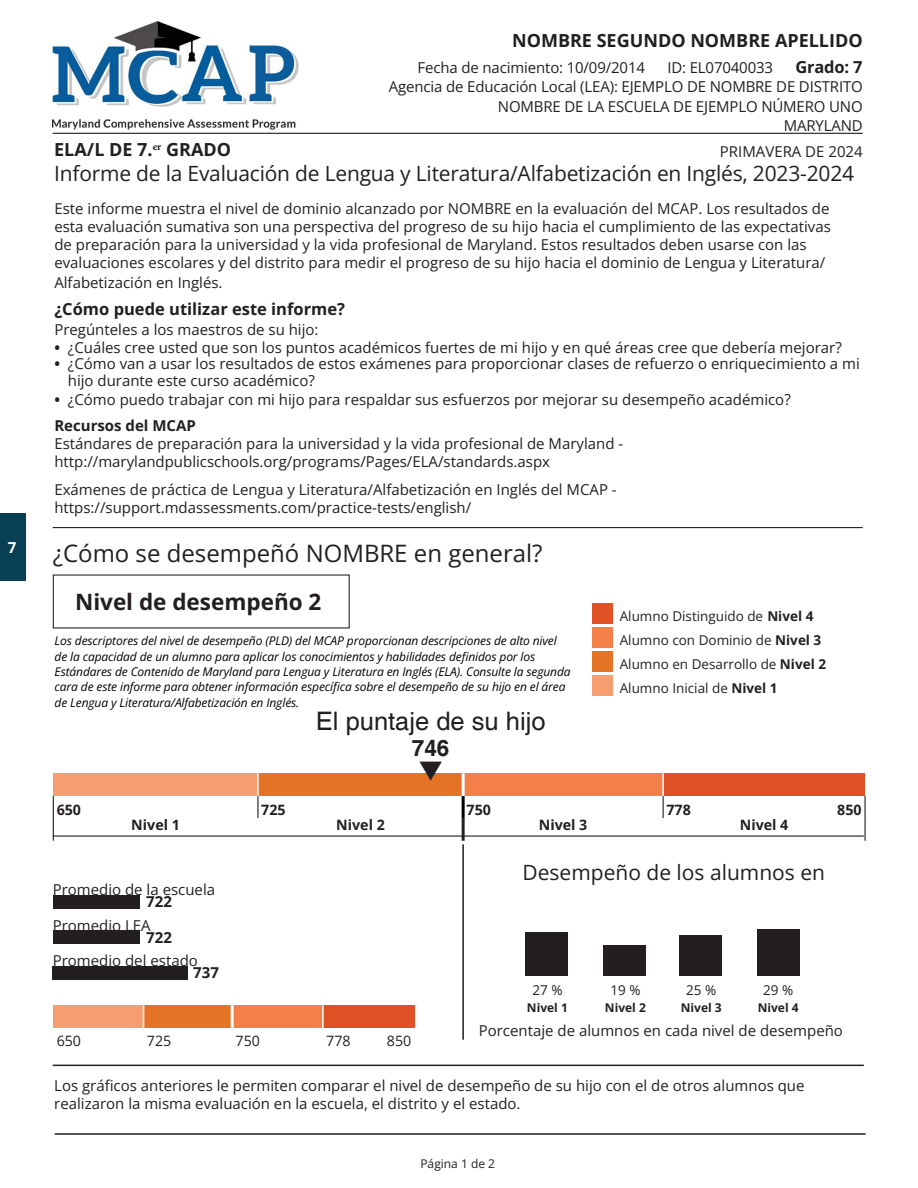
<style>
.page{position:relative;width:918px;height:1188px;background:#fff}
.page>*{position:absolute;margin:0;border:0;box-sizing:border-box;transform-origin:0 0}
.t1{font:27px "MS Gothic";color:#231f20}
.t2{font:25.5px "Helvetica";color:#231f20}
.t3{font:24px "Open Sans";color:#231f20}
.t4{font:700 22.5px "Open Sans";color:#231f20}
.t5{font:700 22.5px "Helvetica";color:#231f20}
.t6{font:21px "Open Sans";letter-spacing:-.01em;color:#231f20}
.t7{font:700 18px "Open Sans";color:#231f20}
.t8{font:700 16.5px "Open Sans";color:#231f20}
.t9{font:700 15.15px "Open Sans";color:#fff}
.t10{font:15px/18px "Open Sans";color:#231f20}
.t11{font:700 15px "Open Sans";color:#231f20}
.t12{font:700 14.25px "Open Sans";color:#231f20}
.t13{font:14.25px "Open Sans";color:#231f20}
.t14{font:13.5px "Open Sans";color:#231f20}
.t15{font:italic 12px/15.5px "Open Sans";letter-spacing:-.01em;color:#000}
.t16{font:700 12px "Open Sans";color:#231f20}
.t17{font:12px "Open Sans";color:#231f20}
.s1{font-weight:700}
</style>
<div class="page">
<div style="left:0;top:514px;width:26px;height:67px;background:#093f55"></div>
<hr style="left:53px;top:527px;width:810px;height:1px;background:#231f20">
<hr style="left:53px;top:133px;width:810px;height:1px;background:#231f20">
<hr style="left:53px;top:836px;width:811px;height:1px;background:#231f20">
<div style="left:593px;top:627px;width:20px;height:21px;background:#f47f48"></div>
<div style="left:593px;top:651px;width:20px;height:21px;background:#e57325"></div>
<div style="left:593px;top:604px;width:20px;height:20px;background:#e05225"></div>
<div style="left:593px;top:675px;width:20px;height:21px;background:#f79e71"></div>
<div style="left:53px;top:773px;width:205px;height:23px;background:#f79e71"></div>
<div style="left:258px;top:773px;width:205px;height:23px;background:#e57325"></div>
<div style="left:463px;top:773px;width:200px;height:23px;background:#f47f48"></div>
<div style="left:663px;top:773px;width:202px;height:23px;background:#e05225"></div>
<hr style="left:257px;top:773px;width:2px;height:23px;background:#fff">
<hr style="left:662px;top:773px;width:2px;height:23px;background:#fff">
<hr style="left:257px;top:796px;width:2px;height:22px;background:#231f20">
<svg style="left:663px;top:796px;width:1px;height:22px"></svg>
<svg style="left:53px;top:796px;width:1px;height:45px"></svg>
<svg style="left:865px;top:796px;width:1px;height:45px"></svg>
<hr style="left:462px;top:796px;width:3px;height:22px;background:#000">
<hr style="left:462px;top:773px;width:3px;height:23px;background:#fff">
<hr style="left:462px;top:818px;width:3px;height:23px;background:#231f20">
<div style="left:53px;top:1005px;width:91px;height:23px;background:#f79e71"></div>
<div style="left:144px;top:1005px;width:88px;height:23px;background:#e57325"></div>
<div style="left:232px;top:1005px;width:91px;height:23px;background:#f47f48"></div>
<div style="left:323px;top:1005px;width:92px;height:23px;background:#e05225"></div>
<hr style="left:322px;top:1005px;width:2px;height:23px;background:#fff">
<hr style="left:231px;top:1005px;width:3px;height:23px;background:#fff">
<svg style="left:143px;top:1005px;width:1px;height:23px"></svg>
<hr style="left:462px;top:844px;width:2px;height:196px;background:#231f20">
<img style="left:53px;top:21px;width:245px;height:108px">
<div style="left:525px;top:932px;width:43px;height:44px;background:#231f20"></div>
<div style="left:603px;top:945px;width:43px;height:31px;background:#231f20"></div>
<div style="left:679px;top:936px;width:43px;height:40px;background:#231f20"></div>
<div style="left:757px;top:929px;width:43px;height:47px;background:#231f20"></div>
<div style="left:53px;top:966px;width:135px;height:14px;background:#231f20"></div>
<div style="left:53px;top:930px;width:87px;height:14px;background:#231f20"></div>
<div style="left:53px;top:895px;width:87px;height:14px;background:#231f20"></div>
<hr style="left:53px;top:1065px;width:811px;height:1px;background:#231f20">
<hr style="left:55px;top:1133px;width:811px;height:2px;background:#231f20">
<p class="t9" style="left:8px;top:537px;width:10px">7</p>
<p class="t7" style="left:512px;top:28px;width:352px">NOMBRE SEGUNDO NOMBRE APELLIDO</p>
<p class="t10" style="left:418px;top:58px;width:229px">Fecha de nacimiento: 10/09/2014</p>
<p class="t10" style="left:667px;top:58px;width:107px">ID: EL07040033</p>
<p class="t8" style="left:795px;top:55px;width:69px">Grado: 7</p>
<p class="t10" style="left:389px;top:77px;width:475px">Agencia de Educación Local (LEA): EJEMPLO DE NOMBRE DE DISTRITO</p>
<p class="t10" style="left:498px;top:97px;width:366px">NOMBRE DE LA ESCUELA DE EJEMPLO NÚMERO UNO</p>
<p class="t10" style="left:784px;top:116px;width:81px">MARYLAND</p>
<p class="t7" style="left:54px;top:136px;width:178px">ELA/L DE 7.<sup>er</sup> GRADO</p>
<p class="t10" style="left:720px;top:143px;width:144px">PRIMAVERA DE 2024</p>
<p class="t6" style="left:54px;top:159px;width:801px">Informe de la Evaluación de Lengua y Literatura/Alfabetización en Inglés, 2023-2024</p>
<p class="t10" style="left:54px;top:200px;width:778px">Este informe muestra el nivel de dominio alcanzado por NOMBRE en la evaluación del MCAP. Los resultados de esta evaluación sumativa son una perspectiva del progreso de su hijo hacia el cumplimiento de las expectativas de preparación para la universidad y la vida profesional de Maryland. Estos resultados deben usarse con las evaluaciones escolares y del distrito para medir el progreso de su hijo hacia el dominio de Lengua y Literatura/</p>
<p class="t10" style="left:54px;top:273px;width:170px">Alfabetización en Inglés.</p>
<p class="t8" style="left:54px;top:297px;width:292px">¿Cómo puede utilizar este informe?</p>
<p class="t10" style="left:54px;top:320px;width:266px">Pregúnteles a los maestros de su hijo:</p>
<p class="t10" style="left:54px;top:338px;width:789px"><span class="s1">•</span> ¿Cuáles cree usted que son los puntos académicos fuertes de mi hijo y en qué áreas cree que debería mejorar?</p>
<p class="t10" style="left:68px;top:355px;width:793px;line-height:16.5px;text-indent:-14px"><span class="s1">•</span> ¿Cómo van a usar los resultados de estos exámenes para proporcionar clases de refuerzo o enriquecimiento a mi hijo durante este curso académico?</p>
<p class="t10" style="left:54px;top:391px;width:738px"><span class="s1">•</span> ¿Cómo puedo trabajar con mi hijo para respaldar sus esfuerzos por mejorar su desempeño académico?</p>
<p class="t10" style="left:54px;top:416px;width:570px"><span class="s1">Recursos del MCAP<br></span>Estándares de preparación para la universidad y la vida profesional de Maryland - http://marylandpublicschools.org/programs/Pages/ELA/standards.aspx</p>
<p class="t10" style="left:54px;top:481px;width:564px">Exámenes de práctica de Lengua y Literatura/Alfabetización en Inglés del MCAP - https://support.mdassessments.com/practice-tests/english/</p>
<p class="t3" style="left:53px;top:537px;width:491px">¿Cómo se desempeñó NOMBRE en general?</p>
<p class="t4" style="left:75px;top:586px;width:248px">Nivel de desempeño 2</p>
<p class="t15" style="left:55px;top:633px;width:518px">Los descriptores del nivel de desempeño (PLD) del MCAP proporcionan descripciones de alto nivel de la capacidad de un alumno para aplicar los conocimientos y habilidades definidos por los Estándares de Contenido de Maryland para Lengua y Literatura en Inglés (ELA). Consulte la segunda cara de este informe para obtener información específica sobre el desempeño de su hijo en el área de Lengua y Literatura/Alfabetización en Inglés.</p>
<p class="t2" style="left:316px;top:707px;width:231px">El puntaje de su hijo</p>
<p class="t5" style="left:412px;top:735px;width:39px">746</p>
<p class="t1" style="left:417px;top:757px;width:28px">▼</p>
<p class="t14" style="left:620px;top:607px;width:195px">Alumno Distinguido de <span class="s1">Nivel 4</span></p>
<p class="t14" style="left:620px;top:631px;width:203px">Alumno con Dominio de <span class="s1">Nivel 3</span></p>
<p class="t14" style="left:620px;top:655px;width:208px">Alumno en Desarrollo de <span class="s1">Nivel 2</span></p>
<p class="t14" style="left:620px;top:679px;width:159px">Alumno Inicial de <span class="s1">Nivel 1</span></p>
<p class="t12" style="left:57px;top:799px;width:26px">650</p>
<p class="t12" style="left:261px;top:799px;width:26px">725</p>
<p class="t12" style="left:467px;top:799px;width:26px">750</p>
<p class="t12" style="left:667px;top:799px;width:26px">778</p>
<p class="t12" style="left:837px;top:799px;width:26px">850</p>
<p class="t12" style="left:131px;top:814px;width:50px">Nivel 1</p>
<p class="t12" style="left:336px;top:814px;width:50px">Nivel 2</p>
<p class="t12" style="left:539px;top:814px;width:50px">Nivel 3</p>
<p class="t12" style="left:740px;top:814px;width:50px">Nivel 4</p>
<p class="t10" style="left:53px;top:881px;width:164px">Promedio de la escuela</p>
<p class="t11" style="left:146px;top:891px;width:27px">722</p>
<p class="t11" style="left:146px;top:927px;width:27px">722</p>
<p class="t11" style="left:193px;top:962px;width:27px">737</p>
<p class="t10" style="left:53px;top:916px;width:100px">Promedio LEA</p>
<p class="t10" style="left:53px;top:951px;width:147px">Promedio del estado</p>
<p class="t13" style="left:57px;top:1032px;width:26px">650</p>
<p class="t13" style="left:147px;top:1032px;width:26px">725</p>
<p class="t13" style="left:236px;top:1032px;width:26px">750</p>
<p class="t13" style="left:326px;top:1032px;width:26px">778</p>
<p class="t13" style="left:387px;top:1032px;width:26px">850</p>
<p class="t6" style="left:523px;top:858px;width:304px">Desempeño de los alumnos en</p>
<p class="t14" style="left:532px;top:981px;width:32px">27 %</p>
<p class="t14" style="left:610px;top:981px;width:32px">19 %</p>
<p class="t14" style="left:686px;top:981px;width:32px">25 %</p>
<p class="t14" style="left:763px;top:981px;width:32px">29 %</p>
<p class="t16" style="left:527px;top:999px;width:42px">Nivel 1</p>
<p class="t16" style="left:605px;top:999px;width:42px">Nivel 2</p>
<p class="t16" style="left:681px;top:999px;width:42px">Nivel 3</p>
<p class="t16" style="left:758px;top:999px;width:42px">Nivel 4</p>
<p class="t10" style="left:479px;top:1021px;width:366px">Porcentaje de alumnos en cada nivel de desempeño</p>
<p class="t10" style="left:54px;top:1076px;width:752px">Los gráficos anteriores le permiten comparar el nivel de desempeño de su hijo con el de otros alumnos que realizaron la misma evaluación en la escuela, el distrito y el estado.</p>
<p class="t17" style="left:420px;top:1155px;width:76px">Página 1 de 2</p>
</div>
